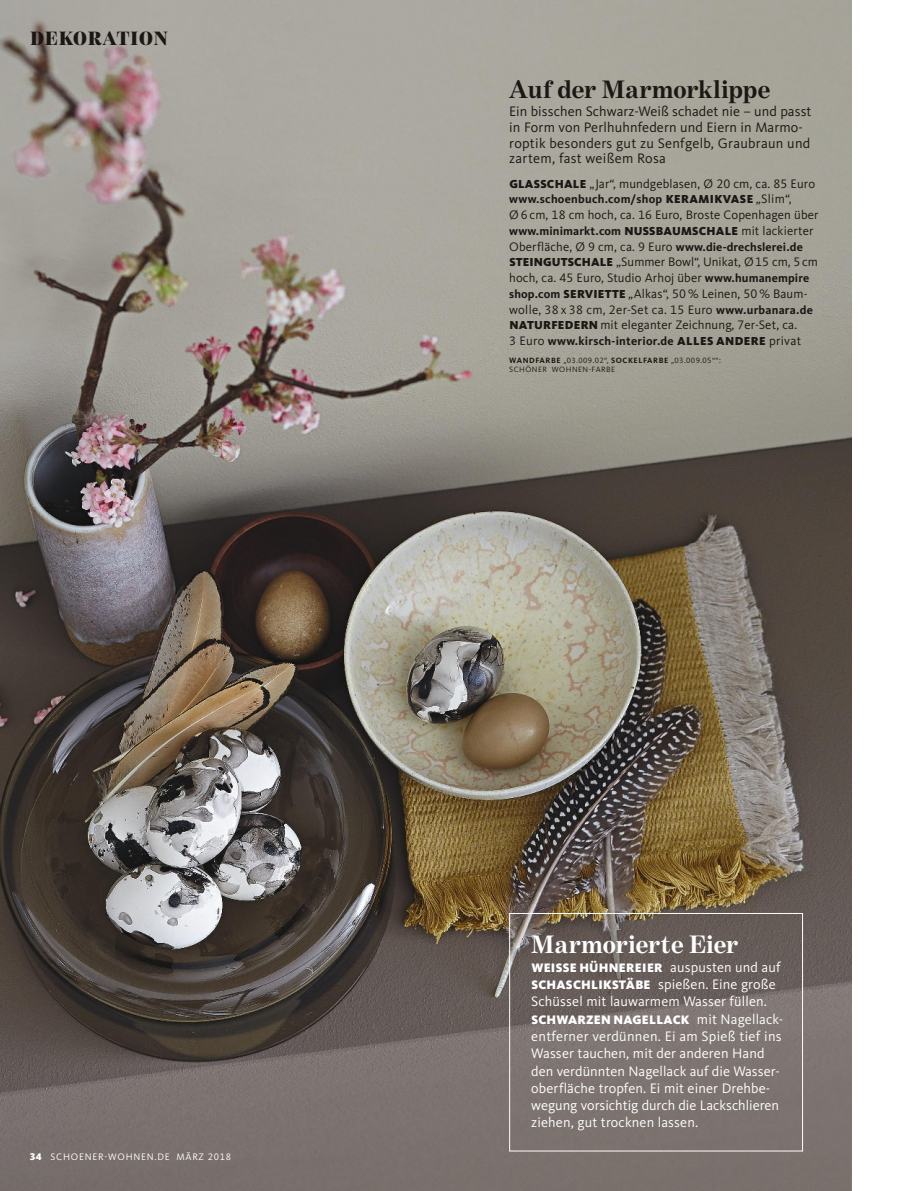
<style>
.page{position:relative;width:915px;height:1191px;background:#fff}
.page>*{position:absolute;margin:0;border:0;box-sizing:border-box;transform-origin:0 0}
.t1{font:700 25.5px "Benton Modern One";letter-spacing:-.005em;color:#1b1714}
.t2{font:700 25.5px "Benton Modern One";letter-spacing:.005em;color:#fefefe}
.t3{font:900 19.5px "Benton Mod Disp";letter-spacing:.05em;color:#1b1714}
.t4{font:14.25px/17.2px "Kievit OT";letter-spacing:.01em;color:#fefefe}
.t5{font:14.25px/15.8px "Kievit OT";letter-spacing:.01em;color:#1b1714}
.t6{font:12.75px/15.8px "Kievit OT";letter-spacing:.01em;color:#1b1714}
.t7{font:900 12.75px "Kievit OT";letter-spacing:.02em;color:#fefefe}
.t8{font:700 12px "Kievit OT";letter-spacing:.02em;color:#1b1714}
.t9{font:9.75px "Kievit OT";letter-spacing:.08em;color:#fefefe}
.t10{font:7.95px/9px "Kievit OT";letter-spacing:.06em;color:#1b1714}
.s1{font-weight:900;font-size:10.2px}
.s2{font-weight:900;font-size:12px}
.s3{font-weight:900}
.s4{font-weight:400;font-size:12.75px}
.s5{font-weight:700;font-size:12px}
.s6{font-weight:700}
.s7{font-weight:400;font-size:14.25px}
.s8{font-weight:900;font-size:12.75px}
</style>
<div class="page">
<img style="left:0;top:0;width:850px;height:1191px">
<div style="left:509px;top:913px;width:293px;height:238px;border:1px solid #fefefe"></div>
<h2 class="t3" style="left:31px;top:27px;width:139px">DEKORATION</h2>
<p class="t9" style="left:30px;top:1151px;width:203px"><span class="s1">34</span> SCHOENER-WOHNEN.DE MÄRZ 2018</p>
<h1 class="t1" style="left:509px;top:74px;width:262px">Auf der Marmorklippe</h1>
<p class="t5" style="left:509px;top:104px;width:303px">Ein bisschen Schwarz-Weiß schadet nie – und passt in Form von Perlhuhnfedern und Eiern in Marmo&shy;roptik besonders gut zu Senfgelb, Graubraun und zartem, fast weißem Rosa</p>
<p class="t6" style="left:509px;top:176px;width:307px"><span class="s2">GLASSCHALE</span> „Jar“, mundgeblasen, Ø 20 cm, ca. 85 Euro</p>
<p class="t8" style="left:509px;top:192px;width:284px">www.schoenbuch.com/shop <span class="s3">KERAMIKVASE</span> <span class="s4">„Slim“,</span></p>
<p class="t6" style="left:509px;top:207px;width:311px">Ø6 cm, 18 cm hoch, ca. 16 Euro, Broste Copenhagen über</p>
<p class="t8" style="left:509px;top:224px;width:305px">www.minimarkt.com <span class="s3">NUSSBAUMSCHALE</span> <span class="s4">mit lackierter</span></p>
<p class="t6" style="left:509px;top:239px;width:310px">Oberfläche, Ø 9 cm, ca. 9 Euro <span class="s5">www.die-drechslerei.de </span><span class="s2">STEINGUTSCHALE</span> „Summer Bowl“, Unikat, Ø15 cm, 5cm hoch, ca. 45 Euro, Studio Arhoj über <span class="s5">www.humanempire shop.com</span> <span class="s2">SERVIETTE</span> „Alkas“, 50 % Leinen, 50 % Baum&shy;wolle, 38 x 38 cm, 2er-Set ca. 15 Euro <span class="s5">www.urbanara.de </span><span class="s2">NATURFEDERN</span> mit eleganter Zeichnung, 7er-Set, ca.</p>
<p class="t8" style="left:509px;top:334px;width:293px"><span class="s4">3 Euro</span> www.kirsch-interior.de <span class="s3">ALLES ANDERE</span> <span class="s4">privat</span></p>
<p class="t10" style="left:509px;top:356px;width:213px"><span class="s6">WANDFARBE</span> „03.009.02“, <span class="s6">SOCKELFARBE</span> „03.009.05““:<br>SCHÖNER WOHNEN-FARBE</p>
<h1 class="t2" style="left:531px;top:928px;width:208px">Marmorierte Eier</h1>
<p class="t7" style="left:531px;top:960px;width:251px">WEISSE HÜHNEREIER <span class="s7">auspusten und auf</span></p>
<p class="t4" style="left:531px;top:976px;width:246px"><span class="s8">SCHASCHLIKSTÄBE</span> spießen. Eine große<br>Schüssel mit lauwarmem Wasser füllen.</p>
<p class="t7" style="left:531px;top:1011px;width:253px">SCHWARZEN NAGELLACK <span class="s7">mit Nagellack-</span></p>
<p class="t4" style="left:531px;top:1027px;width:252px">entferner verdünnen. Ei am Spieß tief ins Wasser tauchen, mit der anderen Hand den verdünnten Nagellack auf die Wasser&shy;oberfläche tropfen. Ei mit einer Drehbe&shy;wegung vorsichtig durch die Lackschlieren ziehen, gut trocknen lassen.</p>
</div>
